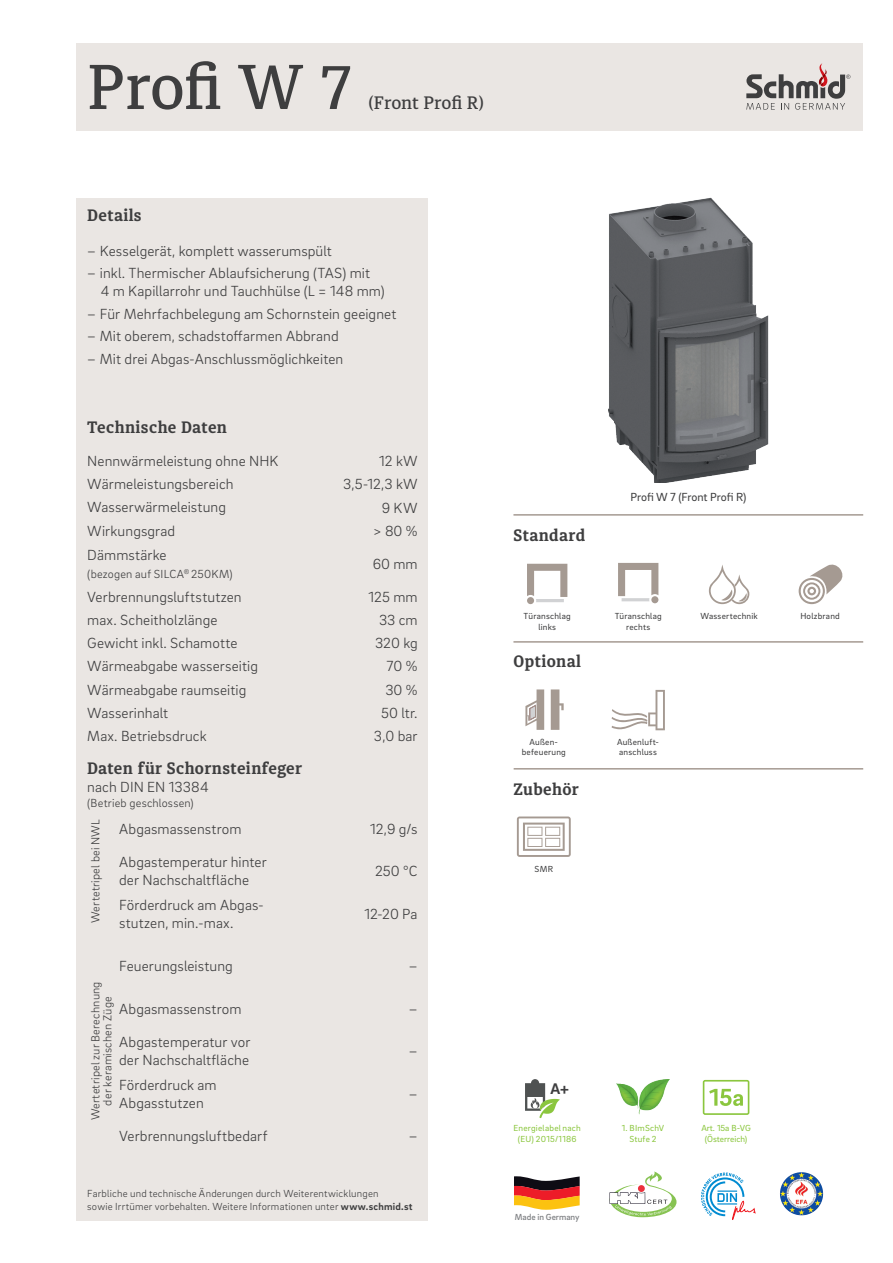
<style>
.page{position:relative;width:893px;height:1263px;background:#fff}
.page>*{position:absolute;margin:0;border:0;box-sizing:border-box;transform-origin:0 0}
.t1{font:500 63px "Diaria Pro";color:#3e3e3f}
.t2{font:500 18px "Diaria Pro";letter-spacing:-.01em;color:#3e3e3f}
.t3{font:700 16.5px "Diaria Pro";letter-spacing:.025em;color:#3e3e3f}
.t4{font:700 15.75px "Brix Sans";color:#3e3e3f}
.t5{font:300 15px/23.2px "Brix Sans";letter-spacing:.005em;color:#3e3e3f}
.t6{font:300 12px/12px "Brix Sans";letter-spacing:.015em;color:#3e3e3f;text-align:center}
.t7{font:12px "Brix Sans";letter-spacing:-.01em;color:#3e3e3f}
.t8{font:300 10.5px/12.6px "Brix Sans";letter-spacing:.02em;color:#3e3e3f}
.t9{font:9px/10.8px "Brix Sans";letter-spacing:.025em;color:#3e3e3f;text-align:center}
.t10{font:9px/10.8px "Brix Sans";letter-spacing:.025em;color:#8bc63e;text-align:center}
.t11{font:9px/10.8px "Brix Sans";color:#8bc63e;text-align:center}
.t12{font:500 9px "Brix Sans";color:#808285}
.s1{font-weight:700}
</style>
<div class="page">
<div style="left:77px;top:198px;width:351px;height:1022px;background:#eae6e3"></div>
<div style="left:77px;top:43px;width:786px;height:87px;background:#eae6e3"></div>
<svg style="left:746px;top:63px;width:104px;height:47px"></svg>
<img style="left:616px;top:1080px;width:53px;height:35px">
<svg style="left:703px;top:1080px;width:46px;height:35px"></svg>
<svg style="left:701px;top:1172px;width:54px;height:48px"></svg>
<img style="left:781px;top:1172px;width:21px;height:15px">
<svg style="left:514px;top:1176px;width:66px;height:34px;background:#b66b3e"></svg>
<svg style="left:610px;top:1171px;width:66px;height:46px"></svg>
<div style="left:531px;top:1079px;width:8px;height:8px;background:#4f5252;border-radius:50%"></div>
<svg style="left:525px;top:1083px;width:35px;height:35px"></svg>
<hr style="left:513px;top:514px;width:350px;height:2px;background:#a59a92">
<img style="left:608px;top:198px;width:160px;height:284px">
<svg style="left:799px;top:564px;width:44px;height:40px"></svg>
<svg style="left:618px;top:563px;width:40px;height:38px"></svg>
<div style="left:651px;top:596px;width:7px;height:7px;background:#a59a92;border-radius:50%"></div>
<svg style="left:527px;top:564px;width:40px;height:38px"></svg>
<div style="left:527px;top:597px;width:7px;height:7px;background:#a59a92;border-radius:50%"></div>
<svg style="left:709px;top:565px;width:40px;height:39px"></svg>
<svg style="left:517px;top:816px;width:54px;height:41px"></svg>
<hr style="left:514px;top:768px;width:349px;height:1px;background:#a59a92">
<hr style="left:513px;top:641px;width:350px;height:2px;background:#a59a92">
<svg style="left:612px;top:690px;width:53px;height:40px"></svg>
<svg style="left:525px;top:689px;width:19px;height:41px"></svg>
<svg style="left:551px;top:689px;width:13px;height:41px"></svg>
<h1 class="t1" style="left:87px;top:49px;width:267px">Profi W 7</h1>
<p class="t2" style="left:369px;top:92px;width:117px">(Front Profi R)</p>
<p class="t3" style="left:87px;top:205px;width:56px">Details</p>
<p class="t5" style="left:87px;top:238px;width:246px">– Kesselgerät, komplett wasserumspült</p>
<p class="t5" style="left:101px;top:264px;width:285px;line-height:18px;text-indent:-14px">– inkl. Thermischer Ablaufsicherung (TAS) mit<br>4 m Kapillarrohr und Tauchhülse (L = 148 mm)</p>
<p class="t5" style="left:87px;top:301px;width:311px">– Für Mehrfachbelegung am Schornstein geeignet</p>
<p class="t5" style="left:87px;top:324px;width:253px">– Mit oberem, schadstoffarmen Abbrand</p>
<p class="t5" style="left:87px;top:346px;width:257px">– Mit drei Abgas-Anschlussmöglichkeiten</p>
<p class="t3" style="left:87px;top:417px;width:141px">Technische Daten</p>
<p class="t5" style="left:87px;top:448px;width:193px;line-height:23.7px">Nennwärmeleistung ohne NHK<br>Wärmeleistungsbereich<br>Wasserwärmeleistung<br>Wirkungsgrad<br>Dämmstärke</p>
<p class="t6" style="left:87px;top:568px;width:147px">(bezogen auf SILCA<sup>®</sup> 250KM)</p>
<p class="t5" style="left:87px;top:584px;width:172px">Verbrennungsluftstutzen max. Scheitholzlänge<br>Gewicht inkl. Schamotte<br>Wärmeabgabe wasserseitig<br>Wärmeabgabe raumseitig<br>Wasserinhalt<br>Max. Betriebsdruck</p>
<p class="t3" style="left:87px;top:758px;width:216px">Daten für Schornsteinfeger</p>
<p class="t5" style="left:87px;top:775px;width:123px">nach DIN EN 13384</p>
<p class="t6" style="left:87px;top:797px;width:108px">(Betrieb geschlossen)</p>
<p class="t6" style="left:89px;top:923px;width:105px;rotate:-90deg">Wertetripel bei NWL</p>
<p class="t5" style="left:119px;top:816px;width:124px">Abgasmassenstrom</p>
<p class="t5" style="left:119px;top:852px;width:149px;line-height:18px">Abgastemperatur hinter der Nachschaltfläche</p>
<p class="t5" style="left:119px;top:895px;width:146px;line-height:18px">Förderdruck am Abgas&shy;stutzen, min.-max.</p>
<p class="t5" style="left:119px;top:954px;width:115px">Feuerungsleistung</p>
<p class="t5" style="left:119px;top:996px;width:124px">Abgasmassenstrom</p>
<p class="t5" style="left:119px;top:1032px;width:133px;line-height:18px">Abgastemperatur vor der Nachschaltfläche</p>
<p class="t5" style="left:119px;top:1075px;width:99px;line-height:18px">Förderdruck am<br>Abgasstutzen</p>
<p class="t5" style="left:119px;top:1124px;width:150px">Verbrennungsluftbedarf</p>
<p class="t6" style="left:89px;top:1120px;width:140px;rotate:-90deg">Wertetripel zur Berechnung der keramischen Züge</p>
<p class="t5" style="left:343px;top:448px;width:76px;text-align:right">12 kW<br>3,5-12,3 kW<br>9 KW<br>&gt; 80 %</p>
<p class="t5" style="left:369px;top:547px;width:51px;line-height:32.8px">60 mm<br>125 mm</p>
<p class="t5" style="left:374px;top:607px;width:45px;text-align:right">33 cm<br>320 kg<br>70 %<br>30 %<br>50 ltr.<br>3,0 bar</p>
<p class="t5" style="left:370px;top:816px;width:49px">12,9 g/s</p>
<p class="t5" style="left:375px;top:859px;width:44px">250 °C</p>
<p class="t5" style="left:364px;top:901px;width:55px">12-20 Pa</p>
<p class="t5" style="left:409px;top:954px;width:10px">–</p>
<p class="t5" style="left:409px;top:996px;width:10px">–</p>
<p class="t5" style="left:409px;top:1039px;width:10px">–</p>
<p class="t5" style="left:409px;top:1081px;width:10px">–</p>
<p class="t5" style="left:409px;top:1124px;width:10px">–</p>
<p class="t8" style="left:87px;top:1187px;width:327px">Farbliche und technische Änderungen durch Weiterentwicklungen<br>sowie Irrtümer vorbehalten. Weitere Informationen unter <span class="s1">www.schmid.st</span></p>
<p class="t3" style="left:513px;top:525px;width:73px">Standard</p>
<p class="t9" style="left:524px;top:610px;width:49px">Türanschlag links</p>
<p class="t3" style="left:514px;top:651px;width:69px">Optional</p>
<p class="t9" style="left:522px;top:736px;width:46px">Außen&shy;befeuerung</p>
<p class="t3" style="left:513px;top:779px;width:67px">Zubehör</p>
<p class="t9" style="left:535px;top:863px;width:20px">SMR</p>
<p class="t7" style="left:631px;top:490px;width:117px">Profi W 7 (Front Profi R)</p>
<p class="t9" style="left:615px;top:610px;width:48px">Türanschlag</p>
<p class="t9" style="left:800px;top:610px;width:41px">Holzbrand</p>
<p class="t9" style="left:626px;top:621px;width:26px">rechts</p>
<p class="t9" style="left:700px;top:610px;width:59px">Wassertechnik</p>
<p class="t9" style="left:617px;top:736px;width:44px;text-align:left">Außenluft&shy;anschluss</p>
<p class="t4" style="left:550px;top:1078px;width:20px">A+</p>
<p class="t10" style="left:513px;top:1122px;width:69px">Energielabel nach (EU) 2015/1186</p>
<p class="t12" style="left:515px;top:1211px;width:66px">Made in Germany</p>
<p class="t10" style="left:622px;top:1122px;width:44px">1. BImSchV<br>Stufe 2</p>
<p class="t11" style="left:701px;top:1122px;width:51px">Art. 15a B-VG (Österreich)</p>
</div>
